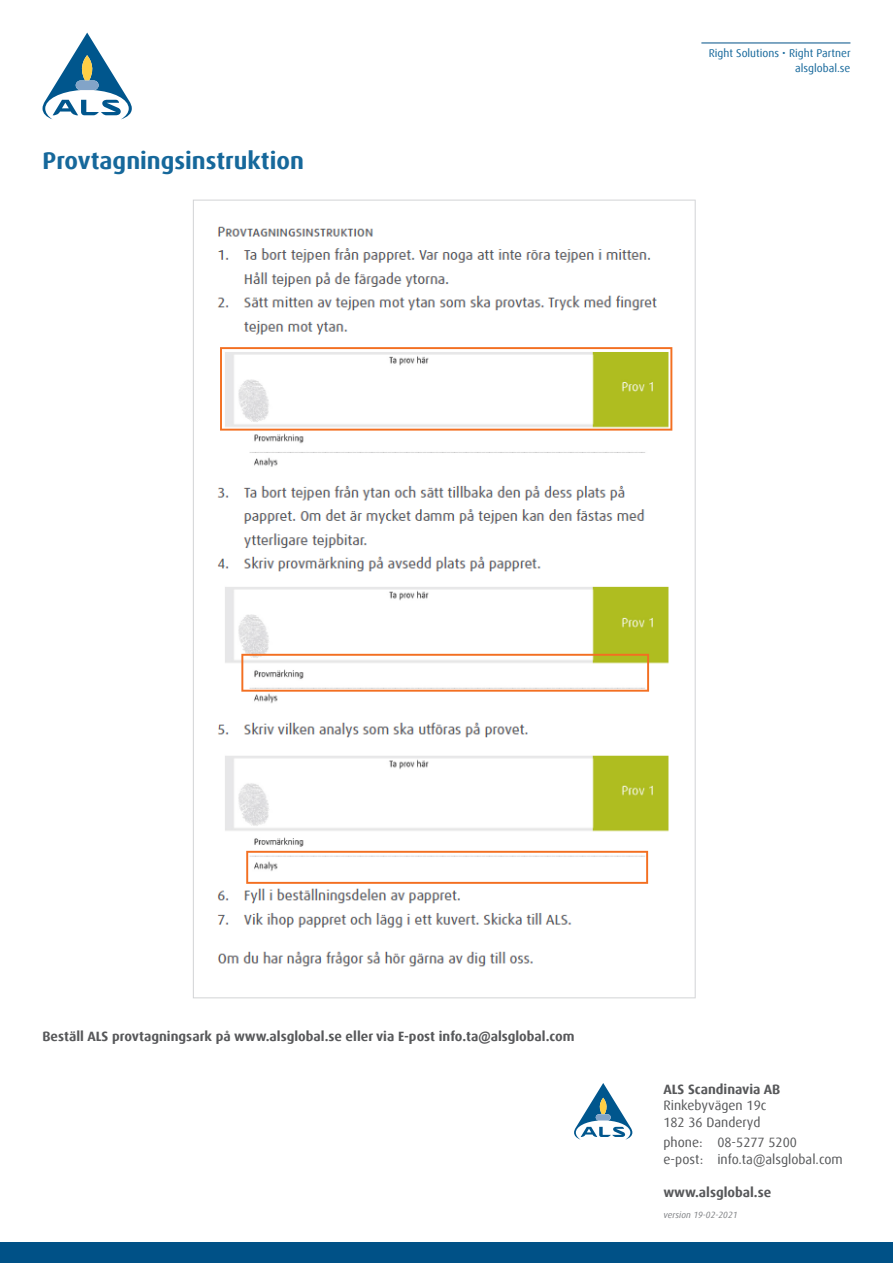
<style>
.page{position:relative;width:893px;height:1263px;background:#fff}
.page>*{position:absolute;margin:0;border:0;box-sizing:border-box;transform-origin:0 0}
.Nadpis{font:700 24px "Dax Offc Pro";color:#16689b}
.Text_plain{font:700 13.5px "Dax Offc Pro";color:#57585a}
.Text_plain-2{font:13.5px "Dax Offc Pro";color:#57585a}
.Text_plain-3{font:11.25px "Dax Offc Pro";color:#16689b}
.Text_plain-4{font:italic 9px "Dax Offc Pro";color:#808285}
</style>
<div class="page">
<svg style="left:43px;top:33px;width:89px;height:86px"></svg>
<hr style="left:701px;top:43px;width:149px;height:1px;background:#005187">
<div style="left:0;top:1243px;width:893px;height:20px;background:#005187"></div>
<svg style="left:574px;top:1083px;width:58px;height:57px"></svg>
<img style="left:193px;top:199px;width:503px;height:800px">
<p class="Nadpis" style="left:43px;top:145px;width:263px">Provtagningsinstruktion</p>
<p class="Text_plain-3" style="left:709px;top:46px;width:143px">Right Solutions • Right Partner</p>
<p class="Text_plain-3" style="left:795px;top:61px;width:57px">alsglobal.se</p>
<p class="Text_plain" style="left:43px;top:1028px;width:534px">Beställ ALS provtagningsark på www.alsglobal.se eller via E-post info.ta@alsglobal.com</p>
<p class="Text_plain" style="left:663px;top:1080px;width:119px">ALS Scandinavia AB</p>
<p class="Text_plain-2" style="left:663px;top:1097px;width:105px">Rinkebyvägen 19c</p>
<p class="Text_plain-2" style="left:663px;top:1113px;width:99px">182 36 Danderyd</p>
<p class="Text_plain-2" style="left:663px;top:1134px;width:135px">phone: 08-5277 5200</p>
<p class="Text_plain-2" style="left:663px;top:1150px;width:181px">e-post: info.ta@alsglobal.com</p>
<p class="Text_plain" style="left:663px;top:1183px;width:109px">www.alsglobal.se</p>
<p class="Text_plain-4" style="left:663px;top:1209px;width:76px">version 19-02-2021</p>
</div>
